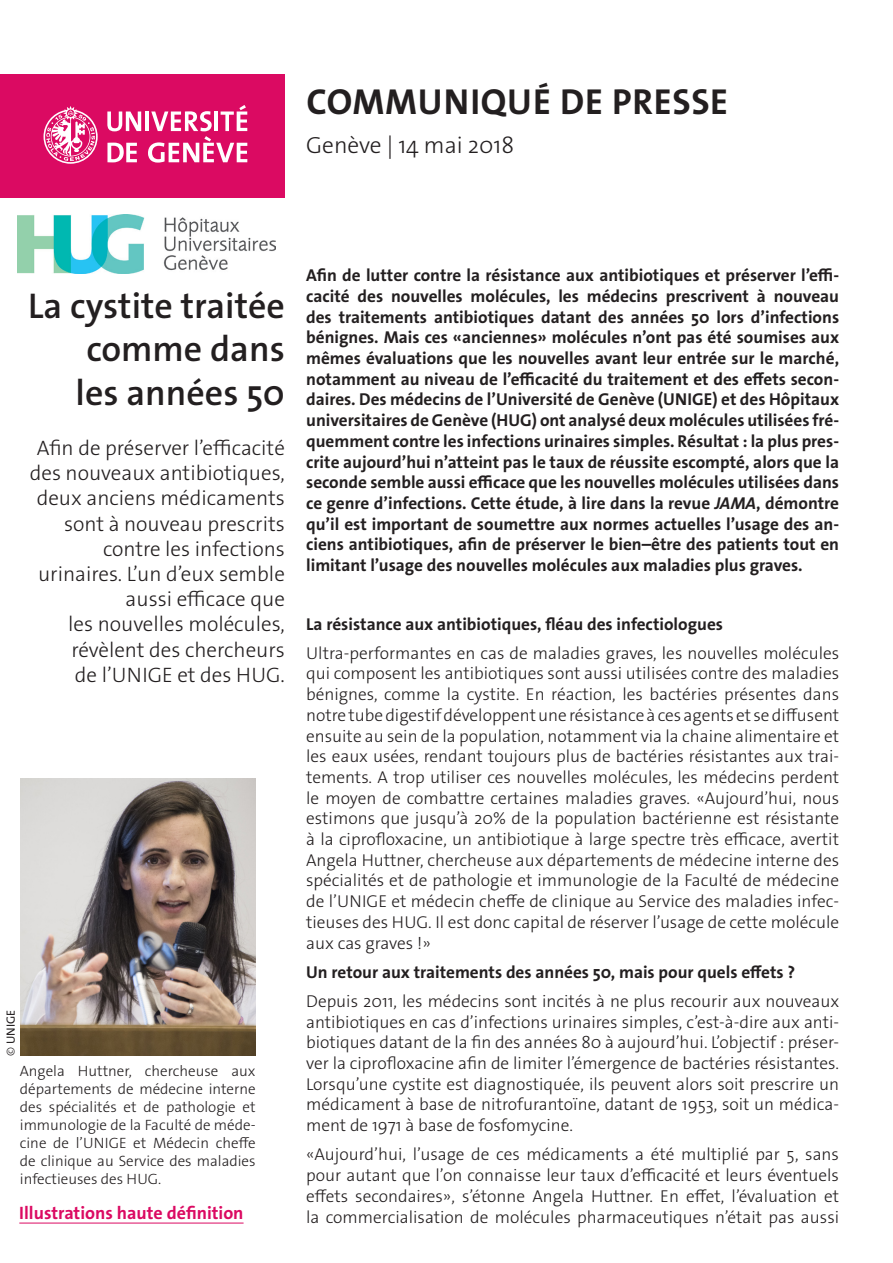
<style>
.page{position:relative;width:893px;height:1263px;background:#fff}
.page>*{position:absolute;margin:0;border:0;box-sizing:border-box;transform-origin:0 0}
._4__texte_courant{font:700 36.3px "The Sans Os F";letter-spacing:.02em;color:#231f20}
._1__grand_titre{font:600 36px/43.2px "The Sans Os F";color:#231f20;text-align:right}
._4__texte_courant-2{font:300 23.4px "The Sans Os F";color:#231f20}
._1__grand_titre-2{font:300 21px/25.2px "The Sans Os F";color:#231f20;text-align:right}
.t1{font:700 18px "The Sans Os F";color:#db0a62}
._4__texte_courant-3{font:300 17.25px/20.7px "The Sans Os F";color:#231f20;text-align:justify}
._4__texte_courant-4{font:700 17.25px/20.7px "The Sans Os F";color:#231f20;text-align:justify}
._4__texte_courant-5{font:300 15px/18px "The Sans Os F";color:#231f20;text-align:justify}
.t2{font:12px "The Sans Os F";letter-spacing:.01em;color:#231f20}
.s1{font-weight:300}
.s2{font-style:italic}
</style>
<div class="page">
<div style="left:0;top:74px;width:285px;height:124px;background:#db0a62"></div>
<svg style="left:44px;top:106px;width:54px;height:58px"></svg>
<svg style="left:107px;top:111px;width:34px;height:20px"></svg>
<hr style="left:145px;top:111px;width:4px;height:20px;background:#fff">
<svg style="left:107px;top:143px;width:30px;height:19px"></svg>
<svg style="left:148px;top:105px;width:99px;height:58px"></svg>
<img style="left:20px;top:778px;width:235px;height:278px">
<hr style="left:19px;top:1223px;width:225px;height:1px;background:#db0a62">
<img style="left:18px;top:215px;width:257px;height:59px">
<p class="_4__texte_courant" style="left:306px;top:78px;width:423px">COMMUNIQUÉ DE PRESSE</p>
<p class="_4__texte_courant-2" style="left:306px;top:130px;width:210px">Genève | 14 mai 2018</p>
<p class="_1__grand_titre" style="left:28px;top:285px;width:258px">La cystite traitée comme dans<br>les années 50</p>
<p class="_1__grand_titre-2" style="left:30px;top:435px;width:257px">Afin de préserver l’efficacité des nouveaux antibiotiques, deux anciens médicaments sont à nouveau prescrits contre les infections urinaires. L’un d’eux semble aussi efficace que<br>les nouvelles molécules, révèlent des chercheurs<br>de l’UNIGE et des HUG.</p>
<p class="t2" style="left:3px;top:1056px;width:48px;rotate:-90deg"><span class="s1">©</span> UNIGE</p>
<p class="_4__texte_courant-5" style="left:20px;top:1062px;width:237px">Angela Huttner, chercheuse aux départements de médecine interne des spécialités et de pathologie et immunologie de la Faculté de méde&shy;cine de l’UNIGE et Médecin cheffe de clinique au Service des maladies infectieuses des HUG.</p>
<p class="t1" style="left:19px;top:1201px;width:226px">Illustrations haute définition</p>
<p class="_4__texte_courant-4" style="left:306px;top:265px;width:534px">Afin de lutter contre la résistance aux antibiotiques et préserver l’effi&shy;cacité des nouvelles molécules, les médecins prescrivent à nouveau des traitements antibiotiques datant des années 50 lors d’infections bénignes. Mais ces «anciennes» molécules n’ont pas été soumises aux mêmes évaluations que les nouvelles avant leur entrée sur le marché, notamment au niveau de l’efficacité du traitement et des effets secon&shy;daires. Des médecins de l’Université de Genève (UNIGE) et des Hôpitaux universitaires de Genève (HUG) ont analysé deux molécules utilisées fré&shy;quemment contre les infections urinaires simples. Résultat : la plus pres&shy;crite aujourd’hui n’atteint pas le taux de réussite escompté, alors que la seconde semble aussi efficace que les nouvelles molécules utilisées dans ce genre d’infections. Cette étude, à lire dans la revue <span class="s2">JAMA</span>, démontre qu’il est important de soumettre aux normes actuelles l’usage des an&shy;ciens antibiotiques, afin de préserver le bien–être des patients tout en limitant l’usage des nouvelles molécules aux maladies plus graves.</p>
<p class="_4__texte_courant-4" style="left:306px;top:613px;width:418px">La résistance aux antibiotiques, fléau des infectiologues</p>
<p class="_4__texte_courant-3" style="left:306px;top:643px;width:534px">Ultra-performantes en cas de maladies graves, les nouvelles molécules qui composent les antibiotiques sont aussi utilisées contre des maladies bénignes, comme la cystite. En réaction, les bactéries présentes dans notre tube digestif développent une résistance à ces agents et se diffusent ensuite au sein de la population, notamment via la chaine alimentaire et les eaux usées, rendant toujours plus de bactéries résistantes aux trai&shy;tements. A trop utiliser ces nouvelles molécules, les médecins perdent le moyen de combattre certaines maladies graves. «Aujourd’hui, nous estimons que jusqu’à 20% de la population bactérienne est résistante à la ciprofloxacine, un antibiotique à large spectre très efficace, avertit Angela Huttner, chercheuse aux départements de médecine interne des spécialités et de pathologie et immunologie de la Faculté de médecine de l’UNIGE et médecin cheffe de clinique au Service des maladies infec&shy;tieuses des HUG. Il est donc capital de réserver l’usage de cette molécule aux cas graves !»</p>
<p class="_4__texte_courant-4" style="left:306px;top:962px;width:491px">Un retour aux traitements des années 50, mais pour quels effets ?</p>
<p class="_4__texte_courant-3" style="left:306px;top:991px;width:534px">Depuis 2011, les médecins sont incités à ne plus recourir aux nouveaux antibiotiques en cas d’infections urinaires simples, c’est-à-dire aux anti&shy;biotiques datant de la fin des années 80 à aujourd’hui. L’objectif : préser&shy;ver la ciprofloxacine afin de limiter l’émergence de bactéries résistantes.<br>Lorsqu’une cystite est diagnostiquée, ils peuvent alors soit prescrire un médicament à base de nitrofurantoïne, datant de 1953, soit un médica&shy;ment de 1971 à base de fosfomycine.</p>
<p class="_4__texte_courant-3" style="left:306px;top:1144px;width:534px">«Aujourd’hui, l’usage de ces médicaments a été multiplié par 5, sans pour autant que l’on connaisse leur taux d’efficacité et leurs éventuels effets secondaires», s’étonne Angela Huttner. En effet, l’évaluation et la commercialisation de molécules pharmaceutiques n’était pas aussi</p>
</div>
